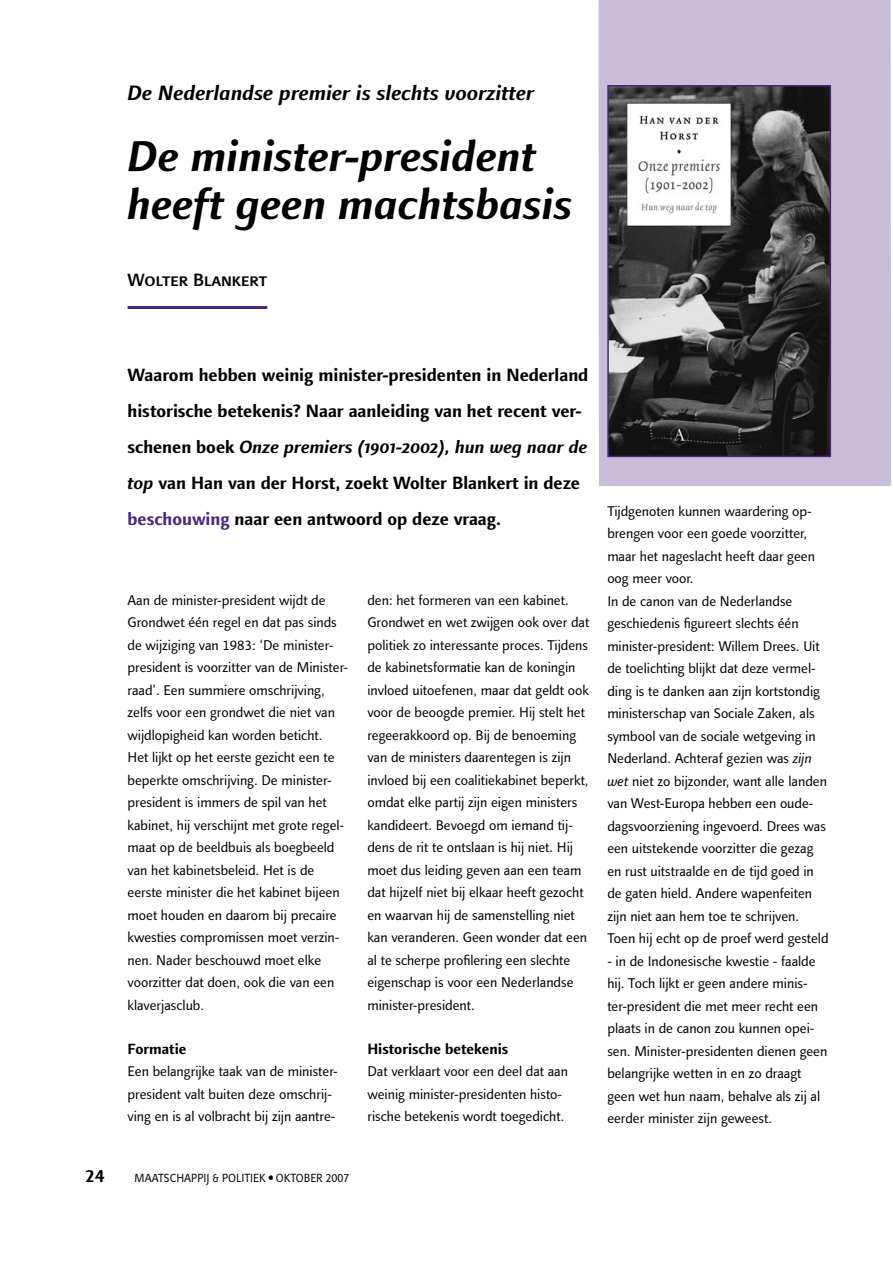
<style>
.page{position:relative;width:893px;height:1263px;background:#fff}
.page>*{position:absolute;margin:0;border:0;box-sizing:border-box;transform-origin:0 0}
.t1{font:italic 700 43.5px/48px "Linotype Finnegan";color:#000}
.t2{font:italic 700 21px "Linotype Finnegan";color:#000}
.t3{font:700 18px/36px "Linotype Finnegan";color:#000}
.t4{font:italic 700 18px "Linotype Finnegan Os F";color:#000}
.t5{font:500 18px "Linotype Finnegan SC";color:#000}
.t6{font:700 15px "Linotype Finnegan";color:#000}
.t7{font:14.25px/22.5px "Linotype Finnegan";color:#000}
.t8{font:12px "Linotype Finnegan";color:#000;scale:.95 1}
.s1{font-family:"Linotype Finnegan";font-style:normal}
.s2{font-family:"Linotype Finnegan Os F";font-style:italic}
.s3{color:#4b2582}
.s4{font-style:italic}
</style>
<div class="page">
<div style="left:598px;top:0;width:293px;height:486px;background:#c9beda"></div>
<hr style="left:128px;top:306px;width:139px;height:3px;background:#4b2582">
<img style="left:610px;top:88px;width:218px;height:366px">
<div style="left:607px;top:85px;width:224px;height:372px;border:2px solid #4b2582"></div>
<h2 class="t2" style="left:128px;top:81px;width:408px">De Nederlandse premier is slechts voorzitter</h2>
<h1 class="t1" style="left:128px;top:133px;width:447px">De minister-president heeft geen machtsbasis</h1>
<p class="t5" style="left:128px;top:270px;width:141px">Wolter Blankert</p>
<p class="t3" style="left:128px;top:357px;width:462px">Waarom hebben weinig minister-presidenten in Nederland historische betekenis? Naar aanleiding van het recent ver-</p>
<p class="t4" style="left:128px;top:436px;width:462px"><span class="s1">schenen boek</span> Onze premiers (1901-2002), hun weg naar de</p>
<p class="t3" style="left:128px;top:465px;width:454px"><span class="s2">top</span> van Han van der Horst, zoekt Wolter Blankert in deze <span class="s3">beschouwing</span> naar een antwoord op deze vraag.</p>
<p class="t7" style="left:128px;top:589px;width:222px">Aan de minister-president wijdt de Grondwet één regel en dat pas sinds de wijziging van 1983: ‘De minister&shy;president is voorzitter van de Minister&shy;raad’. Een summiere omschrijving, zelfs voor een grondwet die niet van wijdlopigheid kan worden beticht.<br>Het lijkt op het eerste gezicht een te beperkte omschrijving. De minister&shy;president is immers de spil van het kabinet, hij verschijnt met grote regel&shy;maat op de beeldbuis als boegbeeld van het kabinetsbeleid. Het is de eerste minister die het kabinet bijeen moet houden en daarom bij precaire kwesties compromissen moet verzin&shy;nen. Nader beschouwd moet elke voorzitter dat doen, ook die van een klaverjasclub.</p>
<p class="t6" style="left:128px;top:1040px;width:60px">Formatie</p>
<p class="t7" style="left:128px;top:1060px;width:212px">Een belangrijke taak van de minister&shy;president valt buiten deze omschrij&shy;ving en is al volbracht bij zijn aantre-</p>
<p class="t3" style="left:85px;top:1158px;width:21px">24</p>
<p class="t8" style="left:135px;top:1171px;width:227px">MAATSCHAPPIJ &amp; POLITIEK ■ OKTOBER 2007</p>
<p class="t7" style="left:367px;top:589px;width:223px">den: het formeren van een kabinet.<br>Grondwet en wet zwijgen ook over dat politiek zo interessante proces. Tijdens de kabinetsformatie kan de koningin invloed uitoefenen, maar dat geldt ook voor de beoogde premier. Hij stelt het regeerakkoord op. Bij de benoeming van de ministers daarentegen is zijn invloed bij een coalitiekabinet beperkt, omdat elke partij zijn eigen ministers kandideert. Bevoegd om iemand tij&shy;dens de rit te ontslaan is hij niet. Hij moet dus leiding geven aan een team dat hijzelf niet bij elkaar heeft gezocht en waarvan hij de samenstelling niet kan veranderen. Geen wonder dat een al te scherpe profilering een slechte eigenschap is voor een Nederlandse minister-president.</p>
<p class="t6" style="left:367px;top:1040px;width:142px">Historische betekenis</p>
<p class="t7" style="left:367px;top:1060px;width:202px">Dat verklaart voor een deel dat aan weinig minister-presidenten histo&shy;rische betekenis wordt toegedicht.</p>
<p class="t7" style="left:607px;top:500px;width:223px">Tijdgenoten kunnen waardering op&shy;brengen voor een goede voorzitter, maar het nageslacht heeft daar geen oog meer voor.<br>In de canon van de Nederlandse geschiedenis figureert slechts één minister-president: Willem Drees. Uit de toelichting blijkt dat deze vermel&shy;ding is te danken aan zijn kortstondig ministerschap van Sociale Zaken, als symbool van de sociale wetgeving in Nederland. Achteraf gezien was <span class="s4">zijn wet</span> niet zo bijzonder, want alle landen van West-Europa hebben een oude&shy;dagsvoorziening ingevoerd. Drees was een uitstekende voorzitter die gezag en rust uitstraalde en de tijd goed in de gaten hield. Andere wapenfeiten zijn niet aan hem toe te schrijven.<br>Toen hij echt op de proef werd gesteld</p>
<p class="t7" style="left:607px;top:950px;width:222px">- in de Indonesische kwestie - faalde hij. Toch lijkt er geen andere minis&shy;ter-president die met meer recht een plaats in de canon zou kunnen opei&shy;sen. Minister-presidenten dienen geen belangrijke wetten in en zo draagt geen wet hun naam, behalve als zij al eerder minister zijn geweest.</p>
</div>
